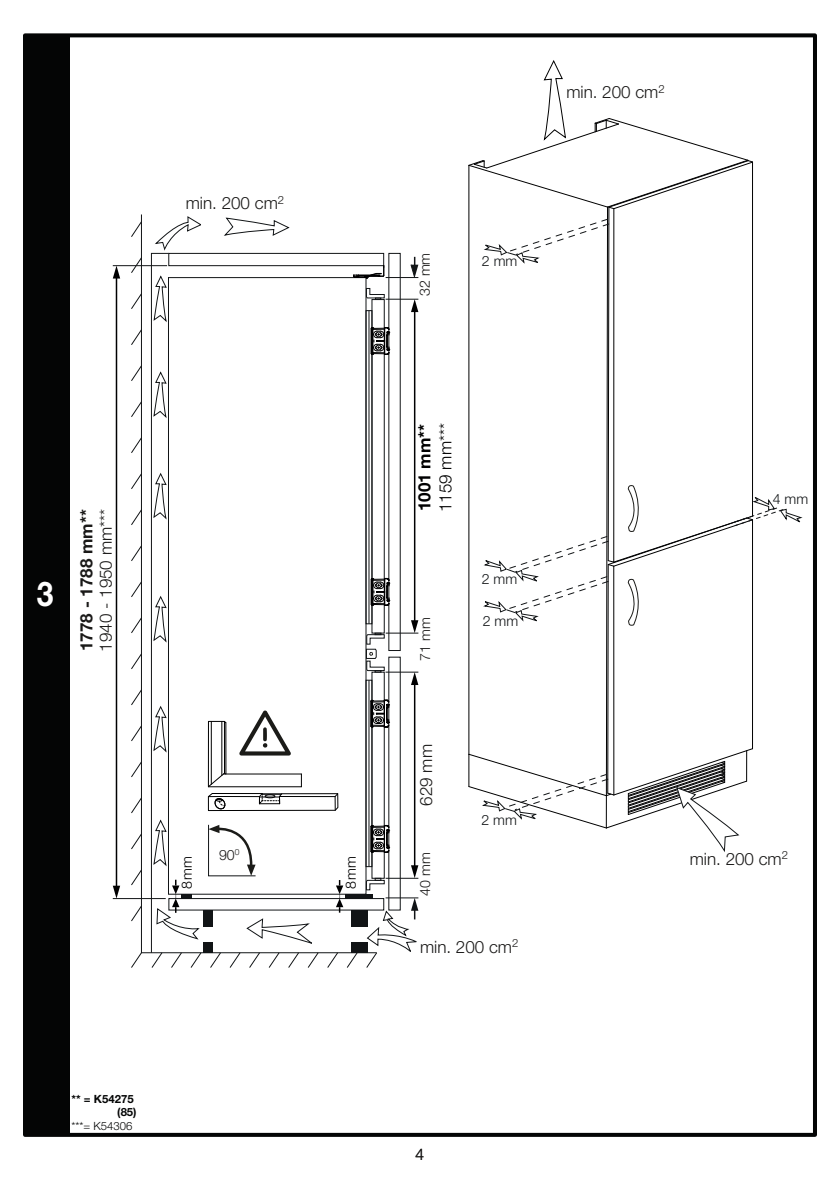
<style>
.page{position:relative;width:840px;height:1191px;background:#fff}
.page>*{position:absolute;margin:0;border:0;box-sizing:border-box;transform-origin:0 0}
.t1{font:700 34px "Helvetica Neue LT Pro";color:#fff;scale:.88 1}
.t2{font:300 17px "Helvetica Neue LT Pro";color:#1a1918}
.t3{font:700 17px "Helvetica Neue LT Pro";color:#1a1918}
.t4{font:300 17px "Helvetica Neue LT Pro";color:#000001}
.t5{font:700 17px "Helvetica Neue LT Pro";color:#000001}
.t6{font:300 16px "Helvetica Neue LT Pro";color:#1a1918}
.t7{font:300 14.2px "Helvetica Neue LT Pro";color:#111416}
.t8{font:300 14.2px "Helvetica Neue LT Pro";color:#1a1918}
.t9{font:300 14.2px "Helvetica Neue LT Pro";letter-spacing:.055em;color:#000001}
.t10{font:700 11.4px/13.6px "Helvetica Neue LT Pro";color:#040505;text-align:right}
.t11{font:300 11.4px "Helvetica Neue LT Pro";color:#040505}
</style>
<div class="page">
<div style="left:25px;top:35px;width:44px;height:1099px;background:#040505"></div>
<hr style="left:385px;top:672px;width:33px;height:1px;background:#111416">
<hr style="left:385px;top:633px;width:33px;height:1px;background:#111416">
<hr style="left:385px;top:299px;width:33px;height:1px;background:#111416">
<hr style="left:385px;top:878px;width:33px;height:1px;background:#111416">
<hr style="left:413px;top:308px;width:2px;height:319px;background:#000001">
<svg style="left:411px;top:865px;width:7px;height:13px"></svg>
<hr style="left:413px;top:684px;width:2px;height:182px;background:#000001">
<svg style="left:140px;top:214px;width:237px;height:739px"></svg>
<svg style="left:209px;top:951px;width:13px;height:17px"></svg>
<svg style="left:228px;top:951px;width:13px;height:17px"></svg>
<svg style="left:248px;top:951px;width:13px;height:17px"></svg>
<svg style="left:267px;top:951px;width:13px;height:17px"></svg>
<svg style="left:287px;top:951px;width:13px;height:17px"></svg>
<svg style="left:306px;top:951px;width:13px;height:17px"></svg>
<svg style="left:326px;top:951px;width:13px;height:17px"></svg>
<svg style="left:345px;top:951px;width:13px;height:17px"></svg>
<svg style="left:131px;top:951px;width:12px;height:17px"></svg>
<svg style="left:131px;top:904px;width:12px;height:18px"></svg>
<svg style="left:131px;top:868px;width:12px;height:18px"></svg>
<svg style="left:131px;top:832px;width:12px;height:18px"></svg>
<svg style="left:131px;top:796px;width:12px;height:18px"></svg>
<svg style="left:131px;top:760px;width:12px;height:18px"></svg>
<svg style="left:131px;top:724px;width:12px;height:18px"></svg>
<svg style="left:131px;top:688px;width:12px;height:18px"></svg>
<svg style="left:131px;top:652px;width:12px;height:18px"></svg>
<svg style="left:131px;top:616px;width:12px;height:18px"></svg>
<svg style="left:131px;top:580px;width:12px;height:18px"></svg>
<svg style="left:131px;top:544px;width:12px;height:18px"></svg>
<svg style="left:131px;top:508px;width:12px;height:18px"></svg>
<svg style="left:131px;top:472px;width:12px;height:18px"></svg>
<svg style="left:131px;top:436px;width:12px;height:18px"></svg>
<svg style="left:131px;top:400px;width:12px;height:18px"></svg>
<svg style="left:131px;top:364px;width:12px;height:18px"></svg>
<svg style="left:131px;top:328px;width:12px;height:18px"></svg>
<svg style="left:131px;top:292px;width:12px;height:18px"></svg>
<svg style="left:130px;top:256px;width:13px;height:18px"></svg>
<svg style="left:131px;top:220px;width:12px;height:18px"></svg>
<svg style="left:365px;top:287px;width:20px;height:13px"></svg>
<svg style="left:365px;top:877px;width:20px;height:14px"></svg>
<hr style="left:113px;top:265px;width:54px;height:1px;background:#111416">
<hr style="left:113px;top:898px;width:53px;height:1px;background:#111416">
<hr style="left:116px;top:272px;width:1px;height:615px;background:#000001">
<hr style="left:345px;top:894px;width:28px;height:4px;background:#111416">
<svg style="left:411px;top:299px;width:7px;height:13px"></svg>
<svg style="left:113px;top:885px;width:7px;height:13px"></svg>
<svg style="left:113px;top:266px;width:7px;height:12px"></svg>
<svg style="left:352px;top:265px;width:32px;height:14px"></svg>
<svg style="left:365px;top:632px;width:20px;height:40px"></svg>
<svg style="left:370px;top:327px;width:19px;height:28px"></svg>
<hr style="left:368px;top:311px;width:1px;height:313px;background:#111416">
<svg style="left:370px;top:578px;width:20px;height:28px"></svg>
<hr style="left:368px;top:680px;width:1px;height:186px;background:#111416">
<svg style="left:370px;top:700px;width:19px;height:28px"></svg>
<svg style="left:370px;top:825px;width:19px;height:28px"></svg>
<div style="left:23px;top:33px;width:793px;height:1103px;border:4px solid #040505"></div>
<svg style="left:208px;top:824px;width:48px;height:52px"></svg>
<svg style="left:239px;top:710px;width:52px;height:45px"></svg>
<hr style="left:208px;top:721px;width:1px;height:65px;background:#000001">
<hr style="left:225px;top:722px;width:1px;height:52px;background:#000001">
<svg style="left:209px;top:721px;width:17px;height:2px"></svg>
<hr style="left:224px;top:721px;width:1px;height:52px;background:#000001">
<hr style="left:223px;top:773px;width:78px;height:1px;background:#000001">
<hr style="left:208px;top:786px;width:93px;height:1px;background:#000001">
<svg style="left:301px;top:774px;width:1px;height:12px"></svg>
<svg style="left:208px;top:772px;width:18px;height:15px"></svg>
<svg style="left:208px;top:793px;width:130px;height:18px"></svg>
<hr style="left:221px;top:721px;width:1px;height:54px;background:#000001">
<hr style="left:211px;top:721px;width:1px;height:63px;background:#000001">
<svg style="left:411px;top:620px;width:7px;height:13px"></svg>
<svg style="left:411px;top:672px;width:7px;height:13px"></svg>
<svg style="left:468px;top:60px;width:334px;height:792px"></svg>
<svg style="left:365px;top:898px;width:53px;height:70px"></svg>
<hr style="left:385px;top:897px;width:33px;height:1px;background:#111416">
<hr style="left:385px;top:277px;width:33px;height:1px;background:#111416">
<svg style="left:411px;top:257px;width:7px;height:20px"></svg>
<svg style="left:336px;top:880px;width:7px;height:32px"></svg>
<svg style="left:150px;top:216px;width:52px;height:752px"></svg>
<p class="t2" style="left:186px;top:193px;width:100px">min. 200 cm<sup>2</sup></p>
<h1 class="t1" style="left:37px;top:573px;width:20px">3</h1>
<p class="t3" style="left:76px;top:651px;width:143px;rotate:-90deg">1778 - 1788 mm**</p>
<p class="t2" style="left:95px;top:651px;width:144px;rotate:-90deg">1940 - 1950 mm***</p>
<p class="t9" style="left:178px;top:889px;width:35px;rotate:-90deg">8mm</p>
<p class="t8" style="left:219px;top:846px;width:22px">90<sup>0</sup></p>
<p class="t10" style="left:71px;top:1091px;width:67px">** = K54275 (85)</p>
<p class="t11" style="left:71px;top:1119px;width:62px">***= K54306</p>
<p class="t9" style="left:342px;top:889px;width:35px;rotate:-90deg">8mm</p>
<p class="t2" style="left:566px;top:82px;width:100px">min. 200 cm<sup>2</sup></p>
<p class="t8" style="left:416px;top:296px;width:45px;rotate:-90deg">32 mm</p>
<p class="t7" style="left:481px;top:252px;width:37px">2 mm</p>
<p class="t5" style="left:413px;top:511px;width:89px;rotate:-90deg">1001 mm**</p>
<p class="t4" style="left:435px;top:512px;width:90px;rotate:-90deg">1159 mm***</p>
<p class="t8" style="left:416px;top:661px;width:45px;rotate:-90deg">71 mm</p>
<p class="t7" style="left:481px;top:570px;width:37px">2 mm</p>
<p class="t7" style="left:482px;top:612px;width:37px">2 mm</p>
<p class="t2" style="left:415px;top:805px;width:63px;rotate:-90deg">629 mm</p>
<p class="t8" style="left:416px;top:895px;width:45px;rotate:-90deg">40 mm</p>
<p class="t7" style="left:481px;top:811px;width:37px">2 mm</p>
<p class="t2" style="left:420px;top:936px;width:100px">min. 200 cm<sup>2</sup></p>
<p class="t7" style="left:772px;top:490px;width:37px">4 mm</p>
<p class="t2" style="left:689px;top:848px;width:100px">min. 200 cm<sup>2</sup></p>
<p class="t6" style="left:415px;top:1144px;width:10px">4</p>
</div>
